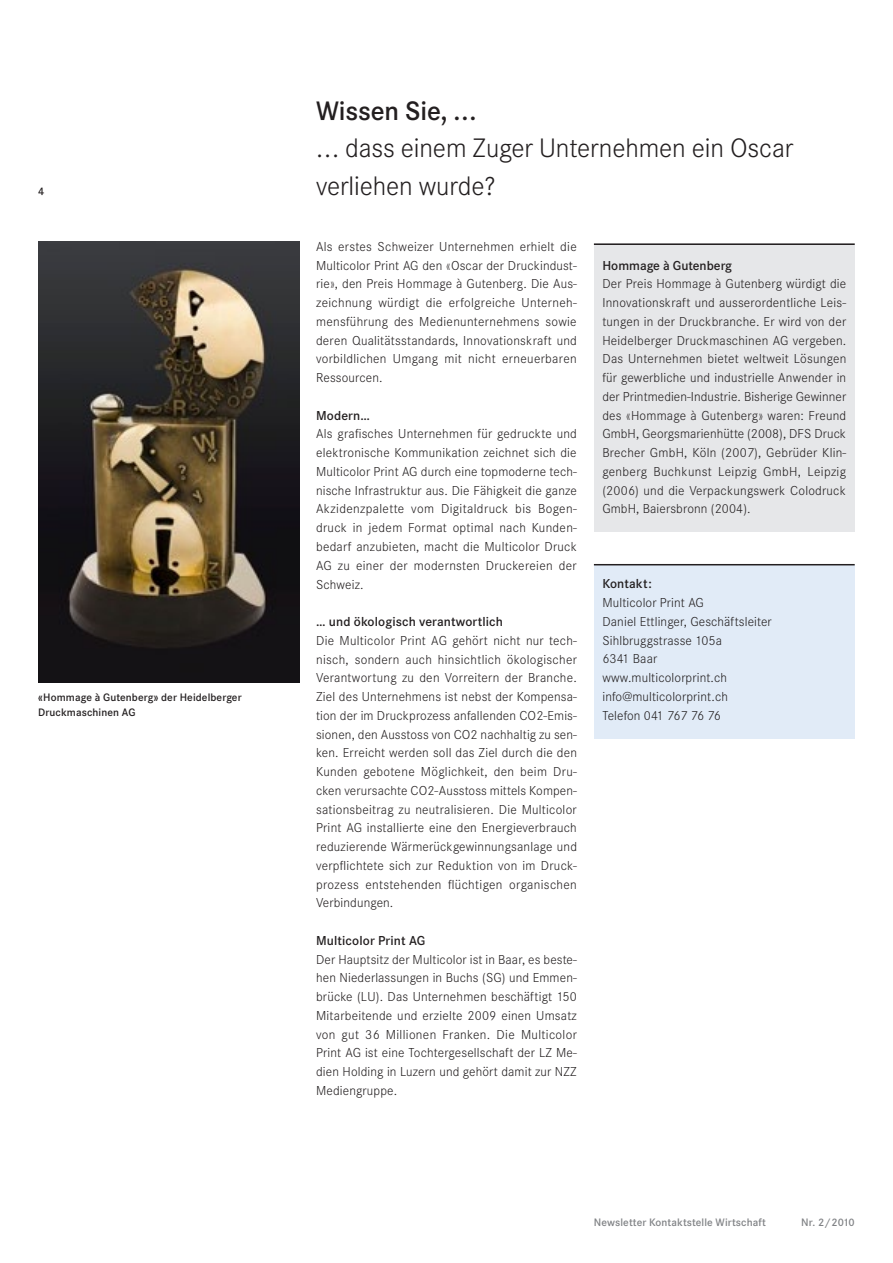
<style>
.page{position:relative;width:893px;height:1263px;background:#fff}
.page>*{position:absolute;margin:0;border:0;box-sizing:border-box;transform-origin:0 0}
.t1{font:300 27.75px/37.5px "Corporate S";letter-spacing:-.005em;color:#231f20}
.t2{font:600 27.75px "Corporate S";letter-spacing:-.005em;color:#231f20}
.t3{font:300 13.5px/18.8px "Corporate S";letter-spacing:.01em;color:#231f20;text-align:justify}
.t4{font:600 13.5px "Corporate S";letter-spacing:.01em;color:#231f20}
.t5{font:600 11.25px/15px "Corporate S";letter-spacing:.01em;color:#231f20}
.t6{font:600 11.25px "Corporate S";letter-spacing:.01em;color:#808285}
</style>
<div class="page">
<div style="left:594px;top:243px;width:261px;height:289px;background:#e6e7e9"></div>
<hr style="left:594px;top:243px;width:261px;height:2px;background:#231f20">
<img style="left:38px;top:242px;width:261px;height:440px">
<div style="left:594px;top:565px;width:261px;height:173px;background:#e1ebf7"></div>
<hr style="left:594px;top:564px;width:261px;height:1px;background:#231f20">
<p class="t5" style="left:38px;top:184px;width:8px">4</p>
<p class="t5" style="left:38px;top:690px;width:205px">«Hommage à Gutenberg» der Heidelberger<br>Druckmaschinen AG</p>
<h1 class="t2" style="left:316px;top:95px;width:162px">Wissen Sie, ...</h1>
<h1 class="t1" style="left:316px;top:130px;width:479px">... dass einem Zuger Unternehmen ein Oscar verliehen wurde?</h1>
<p class="t3" style="left:316px;top:237px;width:262px">Als erstes Schweizer Unternehmen erhielt die Multicolor Print AG den «Oscar der Druckindust&shy;rie», den Preis Hommage à Gutenberg. Die Aus&shy;zeichnung würdigt die erfolgreiche Unterneh&shy;mensführung des Medienunternehmens sowie deren Qualitätsstandards, Innovationskraft und vorbildlichen Umgang mit nicht erneuerbaren Ressourcen.</p>
<p class="t4" style="left:316px;top:408px;width:55px">Modern…</p>
<p class="t3" style="left:316px;top:425px;width:262px">Als grafisches Unternehmen für gedruckte und elektronische Kommunikation zeichnet sich die Multicolor Print AG durch eine topmoderne tech&shy;nische Infrastruktur aus. Die Fähigkeit die ganze Akzidenzpalette vom Digitaldruck bis Bogen&shy;druck in jedem Format optimal nach Kunden&shy;bedarf anzubieten, macht die Multicolor Druck AG zu einer der modernsten Druckereien der Schweiz.</p>
<p class="t4" style="left:316px;top:614px;width:188px">… und ökologisch verantwortlich</p>
<p class="t3" style="left:316px;top:631px;width:262px">Die Multicolor Print AG gehört nicht nur tech&shy;nisch, sondern auch hinsichtlich ökologischer Verantwortung zu den Vorreitern der Branche.<br>Ziel des Unternehmens ist nebst der Kompensa&shy;tion der im Druckprozess anfallenden CO2-Emis&shy;sionen, den Ausstoss von CO2 nachhaltig zu sen&shy;ken. Erreicht werden soll das Ziel durch die den Kunden gebotene Möglichkeit, den beim Dru&shy;cken verursachte CO2-Ausstoss mittels Kompen&shy;sationsbeitrag zu neutralisieren. Die Multicolor Print AG installierte eine den Energieverbrauch reduzierende Wärmerückgewinnungsanlage und verpflichtete sich zur Reduktion von im Druck&shy;prozess entstehenden flüchtigen organischen Verbindungen.</p>
<p class="t4" style="left:316px;top:933px;width:111px">Multicolor Print AG</p>
<p class="t3" style="left:316px;top:950px;width:262px">Der Hauptsitz der Multicolor ist in Baar, es beste&shy;hen Niederlassungen in Buchs (SG) und Emmen&shy;brücke (LU). Das Unternehmen beschäftigt 150<br>Mitarbeitende und erzielte 2009 einen Umsatz von gut 36 Millionen Franken. Die Multicolor Print AG ist eine Tochtergesellschaft der LZ Me&shy;dien Holding in Luzern und gehört damit zur NZZ Mediengruppe.</p>
<p class="t4" style="left:602px;top:258px;width:131px">Hommage à Gutenberg</p>
<p class="t3" style="left:602px;top:275px;width:245px">Der Preis Hommage à Gutenberg würdigt die Innovationskraft und ausserordentliche Leis&shy;tungen in der Druckbranche. Er wird von der Heidelberger Druckmaschinen AG vergeben.<br>Das Unternehmen bietet weltweit Lösungen für gewerbliche und industrielle Anwender in der Printmedien-Industrie. Bisherige Gewinner des «Hommage à Gutenberg» waren: Freund GmbH, Georgsmarienhütte (2008), DFS Druck Brecher GmbH, Köln (2007), Gebrüder Klin&shy;genberg Buchkunst Leipzig GmbH, Leipzig (2006) und die Verpackungswerk Colodruck GmbH, Baiersbronn (2004).</p>
<p class="t4" style="left:602px;top:576px;width:51px">Kontakt:</p>
<p class="t3" style="left:602px;top:594px;width:171px;text-align:left">Multicolor Print AG<br>Daniel Ettlinger, Geschäftsleiter<br>Sihlbruggstrasse 105a<br>6341 Baar www.multicolorprint.ch info@multicolorprint.ch<br>Telefon 041 767 76 76</p>
<p class="t6" style="left:594px;top:1216px;width:174px">Newsletter Kontaktstelle Wirtschaft</p>
<p class="t6" style="left:801px;top:1216px;width:55px">Nr. 2/2010</p>
</div>
